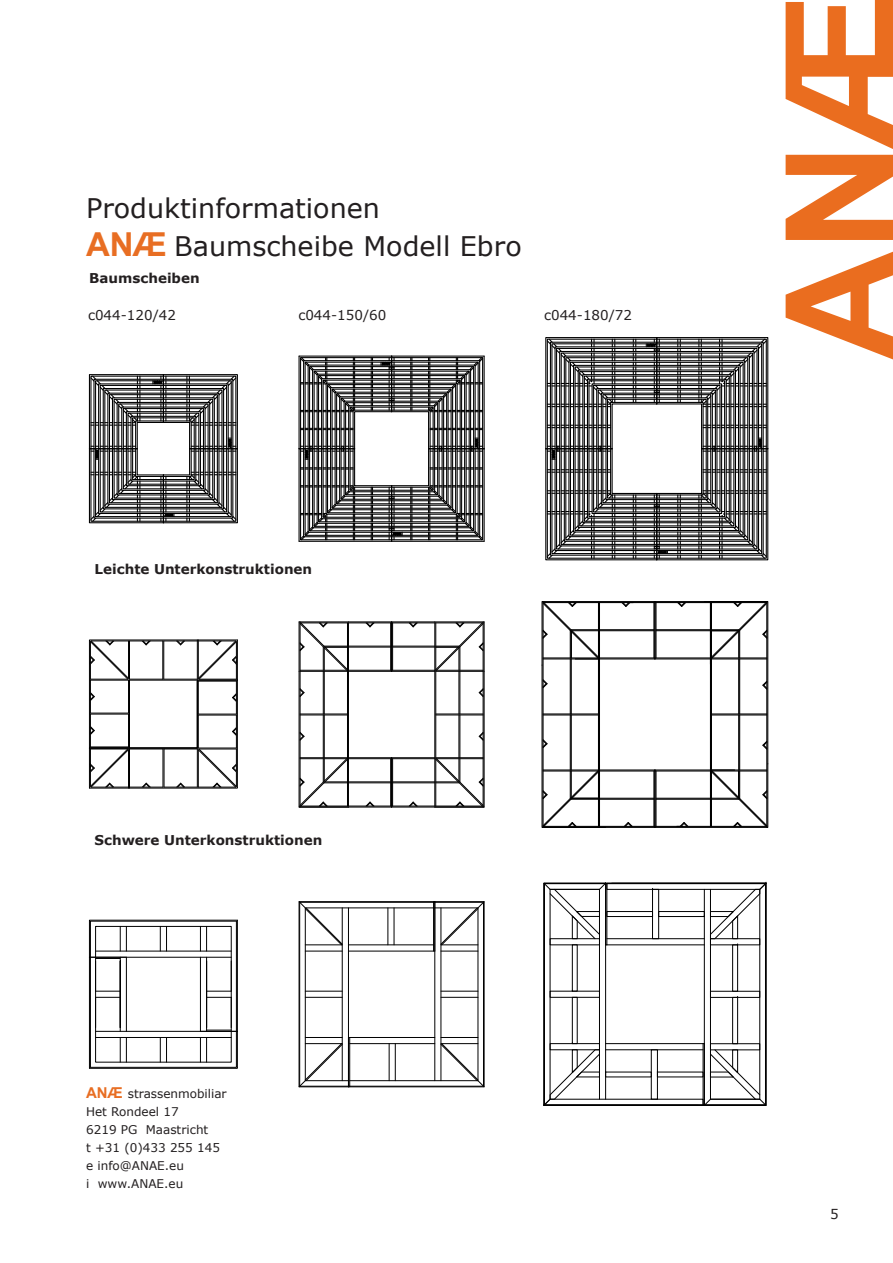
<style>
.page{position:relative;width:893px;height:1263px;background:#fff}
.page>*{position:absolute;margin:0;border:0;box-sizing:border-box;transform-origin:0 0}
.t1{font:27px "Verdana";color:#231f20}
.t2{font:700 13.5px "Verdana";color:#231f20}
.t3{font:13.5px "Verdana";color:#231f20}
.t4{font:12px/18px "Verdana";color:#231f20}
.s1{font-family:"Arial";font-weight:700;font-size:33px;color:#e86e23}
.s2{font-family:"Arial";font-weight:700;font-size:15px;color:#e86e23}
</style>
<div class="page">
<svg style="left:786px;top:0;width:107px;height:359px"></svg>
<svg style="left:541px;top:601px;width:228px;height:227px"></svg>
<hr style="left:390px;top:759px;width:1px;height:47px;background:#000">
<hr style="left:348px;top:757px;width:44px;height:1px;background:#000">
<hr style="left:348px;top:758px;width:44px;height:1px;background:#000">
<hr style="left:348px;top:807px;width:44px;height:1px;background:#000">
<hr style="left:300px;top:805px;width:92px;height:2px;background:#000">
<svg style="left:365px;top:801px;width:10px;height:6px"></svg>
<hr style="left:348px;top:646px;width:43px;height:1px;background:#000">
<hr style="left:348px;top:647px;width:43px;height:1px;background:#000">
<hr style="left:348px;top:671px;width:44px;height:1px;background:#000">
<hr style="left:348px;top:670px;width:44px;height:1px;background:#000">
<hr style="left:348px;top:621px;width:44px;height:1px;background:#000">
<hr style="left:300px;top:622px;width:92px;height:1px;background:#000">
<hr style="left:299px;top:621px;width:49px;height:1px;background:#000">
<hr style="left:390px;top:623px;width:1px;height:47px;background:#000">
<hr style="left:348px;top:782px;width:43px;height:1px;background:#000">
<hr style="left:348px;top:781px;width:43px;height:1px;background:#000">
<svg style="left:365px;top:622px;width:10px;height:6px"></svg>
<svg style="left:298px;top:622px;width:51px;height:186px"></svg>
<hr style="left:392px;top:759px;width:1px;height:47px;background:#000">
<hr style="left:391px;top:758px;width:1px;height:49px;background:#000">
<hr style="left:392px;top:757px;width:43px;height:1px;background:#000">
<hr style="left:392px;top:758px;width:43px;height:1px;background:#000">
<hr style="left:392px;top:807px;width:43px;height:1px;background:#000">
<hr style="left:392px;top:805px;width:91px;height:2px;background:#000">
<svg style="left:408px;top:801px;width:10px;height:6px"></svg>
<hr style="left:393px;top:646px;width:42px;height:1px;background:#000">
<hr style="left:393px;top:647px;width:42px;height:1px;background:#000">
<hr style="left:392px;top:671px;width:43px;height:1px;background:#000">
<hr style="left:392px;top:670px;width:43px;height:1px;background:#000">
<hr style="left:392px;top:621px;width:43px;height:1px;background:#000">
<hr style="left:392px;top:622px;width:91px;height:1px;background:#000">
<hr style="left:435px;top:621px;width:49px;height:1px;background:#000">
<hr style="left:392px;top:623px;width:1px;height:47px;background:#000">
<hr style="left:391px;top:622px;width:1px;height:49px;background:#000">
<hr style="left:393px;top:782px;width:42px;height:1px;background:#000">
<hr style="left:393px;top:781px;width:42px;height:1px;background:#000">
<svg style="left:408px;top:622px;width:10px;height:6px"></svg>
<svg style="left:434px;top:622px;width:51px;height:186px"></svg>
<svg style="left:543px;top:882px;width:224px;height:224px"></svg>
<svg style="left:298px;top:901px;width:187px;height:187px"></svg>
<svg style="left:545px;top:337px;width:224px;height:224px"></svg>
<hr style="left:484px;top:356px;width:1px;height:93px;background:#000">
<hr style="left:392px;top:541px;width:92px;height:1px;background:#000">
<hr style="left:484px;top:449px;width:1px;height:92px;background:#000">
<svg style="left:299px;top:356px;width:185px;height:185px"></svg>
<hr style="left:299px;top:541px;width:93px;height:1px;background:#000">
<svg style="left:89px;top:919px;width:149px;height:150px"></svg>
<hr style="left:95px;top:997px;width:1px;height:30px;background:#000">
<hr style="left:95px;top:961px;width:1px;height:30px;background:#000">
<hr style="left:89px;top:957px;width:37px;height:1px;background:#000">
<svg style="left:89px;top:639px;width:149px;height:150px"></svg>
<svg style="left:88px;top:374px;width:150px;height:150px"></svg>
<h1 class="t1" style="left:86px;top:190px;width:295px">Produktinformationen</h1>
<h1 class="t1" style="left:86px;top:228px;width:437px"><span class="s1">ANÆ</span> Baumscheibe Modell Ebro</h1>
<p class="t2" style="left:89px;top:268px;width:112px">Baumscheiben</p>
<p class="t3" style="left:88px;top:306px;width:89px">c044-120/42</p>
<p class="t3" style="left:298px;top:306px;width:89px">c044-150/60</p>
<p class="t3" style="left:544px;top:306px;width:89px">c044-180/72</p>
<p class="t2" style="left:95px;top:560px;width:219px">Leichte Unterkonstruktionen</p>
<p class="t2" style="left:95px;top:831px;width:229px">Schwere Unterkonstruktionen</p>
<p class="t4" style="left:86px;top:1085px;width:142px"><span class="s2">ANÆ</span> strassenmobiliar<br>Het Rondeel 17<br>6219 PG Maastricht<br>t +31 (0)433 255 145 e info@ANAE.eu<br>i www.ANAE.eu</p>
<p class="t3" style="left:830px;top:1205px;width:10px">5</p>
</div>
